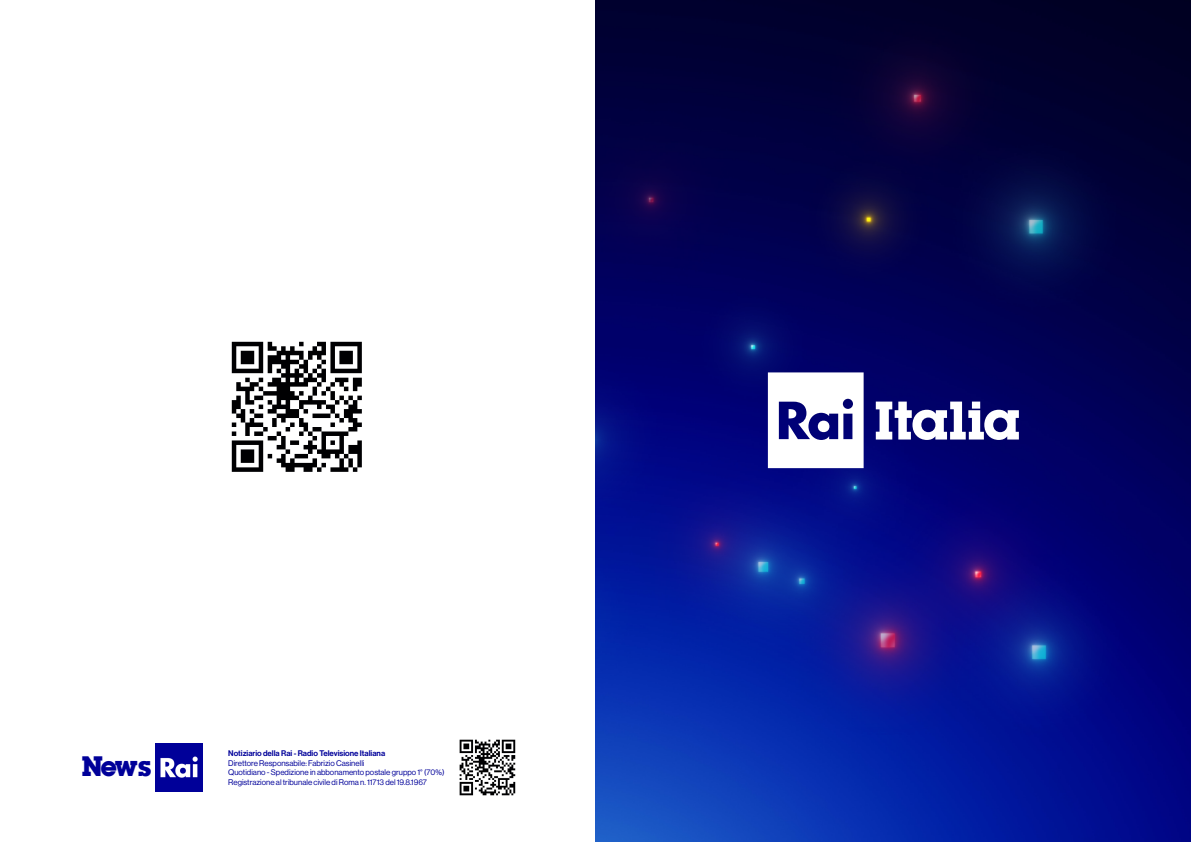
<style>
.page{position:relative;width:1191px;height:842px;background:#fff}
.page>*{position:absolute;margin:0;border:0;box-sizing:border-box;transform-origin:0 0}
.t1{font:700 24.7px "Lubalin";color:#009;scale:.96 1}
.t2{font:8px/9.6px "N Haas Grotesk DS Pro 55 Rg";color:#009}
.t3{font:8px "N Haas Grotesk DS Pro 65 Md";color:#009}
</style>
<div class="page">
<img style="left:155px;top:744px;width:48px;height:47px">
<img style="left:459px;top:739px;width:57px;height:57px">
<img style="left:231px;top:341px;width:131px;height:131px">
<img style="left:595px;top:0;width:596px;height:842px">
<svg style="left:768px;top:372px;width:95px;height:96px"></svg>
<div style="left:818px;top:421px;width:11px;height:11px;background:#fff;border-radius:50%"></div>
<svg style="left:875px;top:402px;width:143px;height:38px"></svg>
<h1 class="t1" style="left:82px;top:748px;width:74px">News</h1>
<p class="t3" style="left:228px;top:749px;width:158px">Notiziario della Rai - Radio Televisione Italiana</p>
<p class="t2" style="left:228px;top:758px;width:218px">Direttore Responsabile: Fabrizio Casinelli<br>Quotidiano - Spedizione in abbonamento postale gruppo 1° (70%)<br>Registrazione al tribunale civile di Roma n. 11713 del 19.8.1967</p>
</div>
